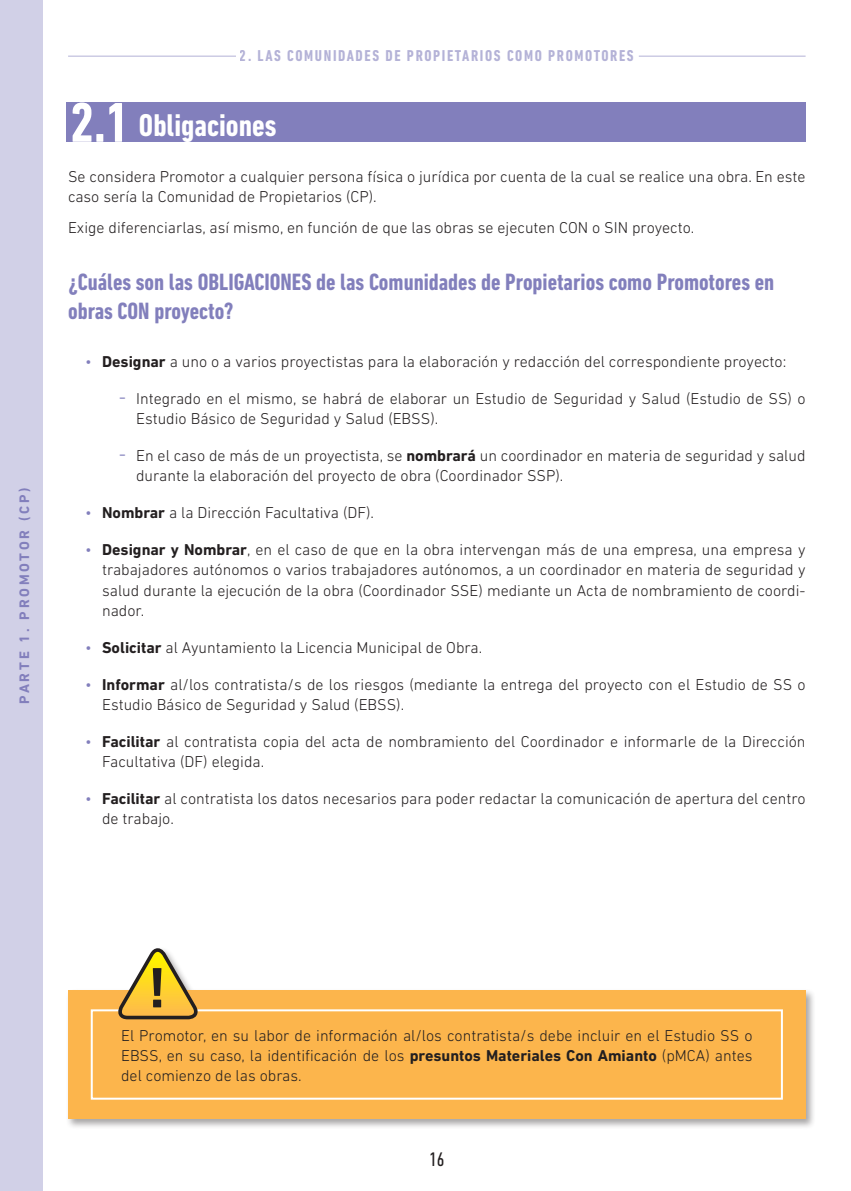
<style>
.page{position:relative;width:851px;height:1191px;background:#fff}
.page>*{position:absolute;margin:0;border:0;box-sizing:border-box;transform-origin:0 0}
.t1{font:700 57.8px "DIN Next LT Pro";color:#231f20}
.t2{font:700 condensed 32px "DIN Next LT Pro";color:#fff}
.t3{font:700 condensed 24px/28.8px "DIN Next LT Pro";color:#827fbc}
.t4{font:condensed 20px "DIN Next LT Pro";color:#231f20}
.t5{font:300 16px/20px "DIN Next LT Pro";color:#231f20}
.t6{font:700 condensed 16px "DIN Next LT Pro";letter-spacing:.1em;color:#827fbc}
.t7{font:700 14px "DIN Next LT Pro";letter-spacing:.2em;color:#827fbc}
.s1{font-size:57px}
.s2{color:#827fbc}
.s3{font-weight:700}
.s4{font-family:"Interstate";color:#827fbc}
</style>
<div class="page">
<div style="left:0;top:0;width:42px;height:1191px;background:#d1d0e7"></div>
<div style="left:66px;top:102px;width:739px;height:40px;background:#827fbc"></div>
<hr style="left:638px;top:56px;width:167px;height:1px;background:#827fbc">
<hr style="left:68px;top:56px;width:168px;height:1px;background:#827fbc">
<div style="left:66px;top:946px;width:750px;height:183px;background:#231f20;opacity:.4"></div>
<div style="left:68px;top:990px;width:737px;height:129px;background:#fcb54c"></div>
<div style="left:91px;top:1009px;width:691px;height:90px;border:2px solid #fff"></div>
<svg style="left:116px;top:946px;width:85px;height:74px"></svg>
<p class="t7" style="left:16px;top:703px;width:218px;rotate:-90deg">PARTE 1. PROMOTOR (CP)</p>
<p class="t6" style="left:240px;top:47px;width:395px">2. LAS COMUNIDADES DE PROPIETARIOS COMO PROMOTORES</p>
<h2 class="t2" style="left:70px;top:107px;width:208px"><span class="s1">2.1</span> Obligaciones</h2>
<p class="t5" style="left:68px;top:166px;width:738px">Se considera Promotor a cualquier persona física o jurídica por cuenta de la cual se realice una obra. En este caso sería la Comunidad de Propietarios (CP).</p>
<p class="t5" style="left:68px;top:217px;width:627px">Exige diferenciarlas, así mismo, en función de que las obras se ejecuten CON o SIN proyecto.</p>
<h3 class="t3" style="left:68px;top:268px;width:707px">¿Cuáles son las OBLIGACIONES de las Comunidades de Propietarios como Promotores en obras CON proyecto?</h3>
<p class="t5" style="left:85px;top:352px;width:702px"><span class="s2">•</span> <span class="s3">Designar</span> a uno o a varios proyectistas para la elaboración y redacción del correspondiente proyecto:</p>
<p class="t5" style="left:136px;top:389px;width:670px;text-indent:-17px"><span class="s4">–</span> Integrado en el mismo, se habrá de elaborar un Estudio de Seguridad y Salud (Estudio de SS) o<br>Estudio Básico de Seguridad y Salud (EBSS).</p>
<p class="t5" style="left:136px;top:446px;width:670px;text-indent:-17px"><span class="s4">–</span> En el caso de más de un proyectista, se <span class="s3">nombrará</span> un coordinador en materia de seguridad y salud durante la elaboración del proyecto de obra (Coordinador SSP).</p>
<p class="t5" style="left:85px;top:503px;width:290px"><span class="s2">•</span> <span class="s3">Nombrar</span> a la Dirección Facultativa (DF).</p>
<p class="t5" style="left:102px;top:540px;width:704px;text-align:justify;text-indent:-17px"><span class="s2">•</span> <span class="s3">Designar y Nombrar</span>, en el caso de que en la obra intervengan más de una empresa, una empresa y trabajadores autónomos o varios trabajadores autónomos, a un coordinador en materia de seguridad y salud durante la ejecución de la obra (Coordinador SSE) mediante un Acta de nombramiento de coordi&shy;nador.</p>
<p class="t5" style="left:85px;top:637px;width:398px"><span class="s2">•</span> <span class="s3">Solicitar</span> al Ayuntamiento la Licencia Municipal de Obra.</p>
<p class="t5" style="left:102px;top:674px;width:705px;text-indent:-17px"><span class="s2">•</span> <span class="s3">Informar</span> al/los contratista/s de los riesgos (mediante la entrega del proyecto con el Estudio de SS o<br>Estudio Básico de Seguridad y Salud (EBSS).</p>
<p class="t5" style="left:102px;top:731px;width:705px;text-indent:-17px"><span class="s2">•</span> <span class="s3">Facilitar</span> al contratista copia del acta de nombramiento del Coordinador e informarle de la Dirección<br>Facultativa (DF) elegida.</p>
<p class="t5" style="left:102px;top:788px;width:704px;text-indent:-17px"><span class="s2">•</span> <span class="s3">Facilitar</span> al contratista los datos necesarios para poder redactar la comunicación de apertura del centro de trabajo.</p>
<h1 class="t1" style="left:148px;top:954px;width:20px">!</h1>
<p class="t5" style="left:121px;top:1025px;width:632px;text-align:justify">El Promotor, en su labor de información al/los contratista/s debe incluir en el Estudio SS o EBSS, en su caso, la identificación de los <span class="s3">presuntos Materiales Con Amianto</span> (pMCA) antes del comienzo de las obras.</p>
<p class="t4" style="left:429px;top:1147px;width:17px">16</p>
</div>
